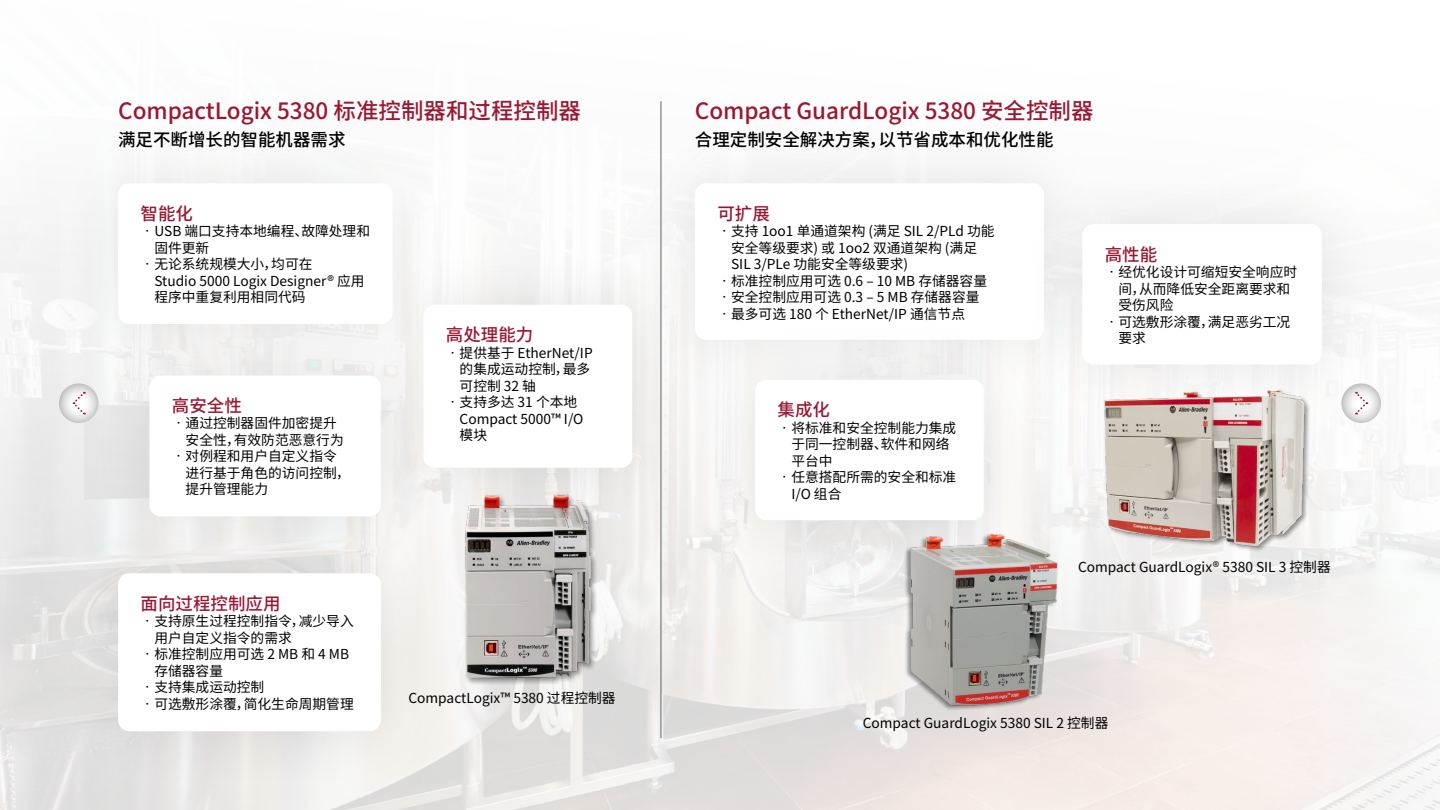
<style>
.page{position:relative;width:1440px;height:810px;background:#fff}
.page>*{position:absolute;margin:0;border:0;box-sizing:border-box;transform-origin:0 0}
.t1{font:500 22.5px "Noto Sans CJ Ksc";color:#9a1831}
.t2{font:500 17.5px "Noto Sans CJ Ksc";color:#000}
.t3{font:500 17.5px "Noto Sans CJ Ksc";color:#9a1831}
.t4{font:13.75px/16.5px "Noto Sans CJ Ksc";color:#000}
</style>
<div class="page">
<img style="left:0;top:101px;width:1440px;height:709px">
<svg style="left:59px;top:383px;width:40px;height:40px"></svg>
<svg style="left:72px;top:391px;width:13px;height:24px"></svg>
<div style="left:361px;top:242px;width:334px;height:288px;background:#000;opacity:.1"></div>
<div style="left:423px;top:305px;width:209px;height:163px;background:#fff;border-radius:11px"></div>
<div style="left:55px;top:121px;width:400px;height:266px;background:#f8f8f8"></div>
<div style="left:118px;top:183px;width:275px;height:141px;background:#fff;border-radius:11px"></div>
<div style="left:55px;top:511px;width:388px;height:283px;background:#000;opacity:.1"></div>
<div style="left:118px;top:573px;width:263px;height:158px;background:#fff;border-radius:11px"></div>
<div style="left:87px;top:313px;width:356px;height:266px;background:#000;opacity:.1"></div>
<div style="left:149px;top:375px;width:232px;height:141px;background:#fff;border-radius:11px"></div>
<img style="left:439px;top:486px;width:178px;height:201px">
<div style="left:633px;top:121px;width:473px;height:281px;background:#f8f8f8"></div>
<div style="left:695px;top:183px;width:349px;height:157px;background:#fff;border-radius:11px"></div>
<img style="left:1093px;top:427px;width:218px;height:131px">
<div style="left:1020px;top:161px;width:364px;height:266px;background:#000;opacity:.1"></div>
<div style="left:1082px;top:224px;width:240px;height:140px;background:#fff;border-radius:11px"></div>
<div style="left:693px;top:317px;width:353px;height:266px;background:#000;opacity:.1"></div>
<div style="left:755px;top:380px;width:229px;height:140px;background:#fff;border-radius:11px"></div>
<img style="left:894px;top:520px;width:182px;height:202px">
<hr style="left:661px;top:101px;width:1px;height:637px;background:#636363">
<h1 class="t1" style="left:118px;top:98px;width:464px">CompactLogix 5380 标准控制器和过程控制器</h1>
<h1 class="t1" style="left:695px;top:98px;width:400px">Compact GuardLogix 5380 安全控制器</h1>
<p class="t2" style="left:118px;top:130px;width:229px">满足不断增长的智能机器需求</p>
<p class="t2" style="left:695px;top:130px;width:360px">合理定制安全解决方案，以节省成本和优化性能</p>
<p class="t3" style="left:141px;top:203px;width:54px">智能化</p>
<p class="t4" style="left:154px;top:223px;width:217px;text-indent:-14px">•USB 端口支持本地编程、故障处理和固件更新</p>
<p class="t4" style="left:154px;top:256px;width:212px;text-indent:-14px">•无论系统规模大小，均可在<br>Studio 5000 Logix Designer® 应用程序中重复利用相同代码</p>
<p class="t3" style="left:172px;top:396px;width:71px">高安全性</p>
<p class="t4" style="left:186px;top:415px;width:160px;text-indent:-14px">•通过控制器固件加密提升安全性，有效防范恶意行为</p>
<p class="t4" style="left:186px;top:448px;width:166px;text-indent:-14px">•对例程和用户自定义指令进行基于角色的访问控制，提升管理能力</p>
<p class="t3" style="left:141px;top:593px;width:141px">面向过程控制应用</p>
<p class="t4" style="left:154px;top:613px;width:201px;text-indent:-14px">•支持原生过程控制指令，减少导入用户自定义指令的需求</p>
<p class="t4" style="left:154px;top:646px;width:196px;text-indent:-14px">•标准控制应用可选 2 MB 和 4 MB存储器容量</p>
<p class="t4" style="left:141px;top:679px;width:125px">•支持集成运动控制</p>
<p class="t4" style="left:141px;top:696px;width:215px">•可选敷形涂覆，简化生命周期管理</p>
<p class="t3" style="left:446px;top:325px;width:89px">高处理能力</p>
<p class="t4" style="left:460px;top:345px;width:135px;text-indent:-14px">•提供基于 EtherNet/IP的集成运动控制，最多可控制 32 轴</p>
<p class="t4" style="left:460px;top:394px;width:125px;text-indent:-14px">•支持多达 31 个本地<br>Compact 5000™ I/O模块</p>
<p class="t4" style="left:408px;top:690px;width:209px">CompactLogix™ 5380 过程控制器</p>
<p class="t3" style="left:717px;top:203px;width:54px">可扩展</p>
<p class="t4" style="left:731px;top:223px;width:265px;text-indent:-14px">•支持 1oo1 单通道架构 (满足 SIL 2/PLd 功能安全等级要求) 或 1oo2 双通道架构 (满足<br>SIL 3/PLe 功能安全等级要求)</p>
<p class="t4" style="left:717px;top:273px;width:271px">•标准控制应用可选 0.6 – 10 MB 存储器容量</p>
<p class="t4" style="left:717px;top:289px;width:264px">•安全控制应用可选 0.3 – 5 MB 存储器容量</p>
<p class="t4" style="left:717px;top:306px;width:249px">•最多可选 180 个 EtherNet/IP 通信节点</p>
<p class="t3" style="left:778px;top:400px;width:54px">集成化</p>
<p class="t4" style="left:791px;top:420px;width:166px;text-indent:-14px">•将标准和安全控制能力集成于同一控制器、软件和网络平台中</p>
<p class="t4" style="left:791px;top:469px;width:166px;text-indent:-14px">•任意搭配所需的安全和标准<br>I/O 组合</p>
<p class="t3" style="left:1105px;top:244px;width:54px">高性能</p>
<p class="t4" style="left:1118px;top:264px;width:180px;text-indent:-14px">•经优化设计可缩短安全响应时间，从而降低安全距离要求和受伤风险</p>
<p class="t4" style="left:1118px;top:314px;width:173px;text-indent:-14px">•可选敷形涂覆，满足恶劣工况要求</p>
<p class="t4" style="left:1078px;top:559px;width:254px">Compact GuardLogix® 5380 SIL 3 控制器</p>
<p class="t4" style="left:863px;top:715px;width:247px">Compact GuardLogix 5380 SIL 2 控制器</p>
</div>
